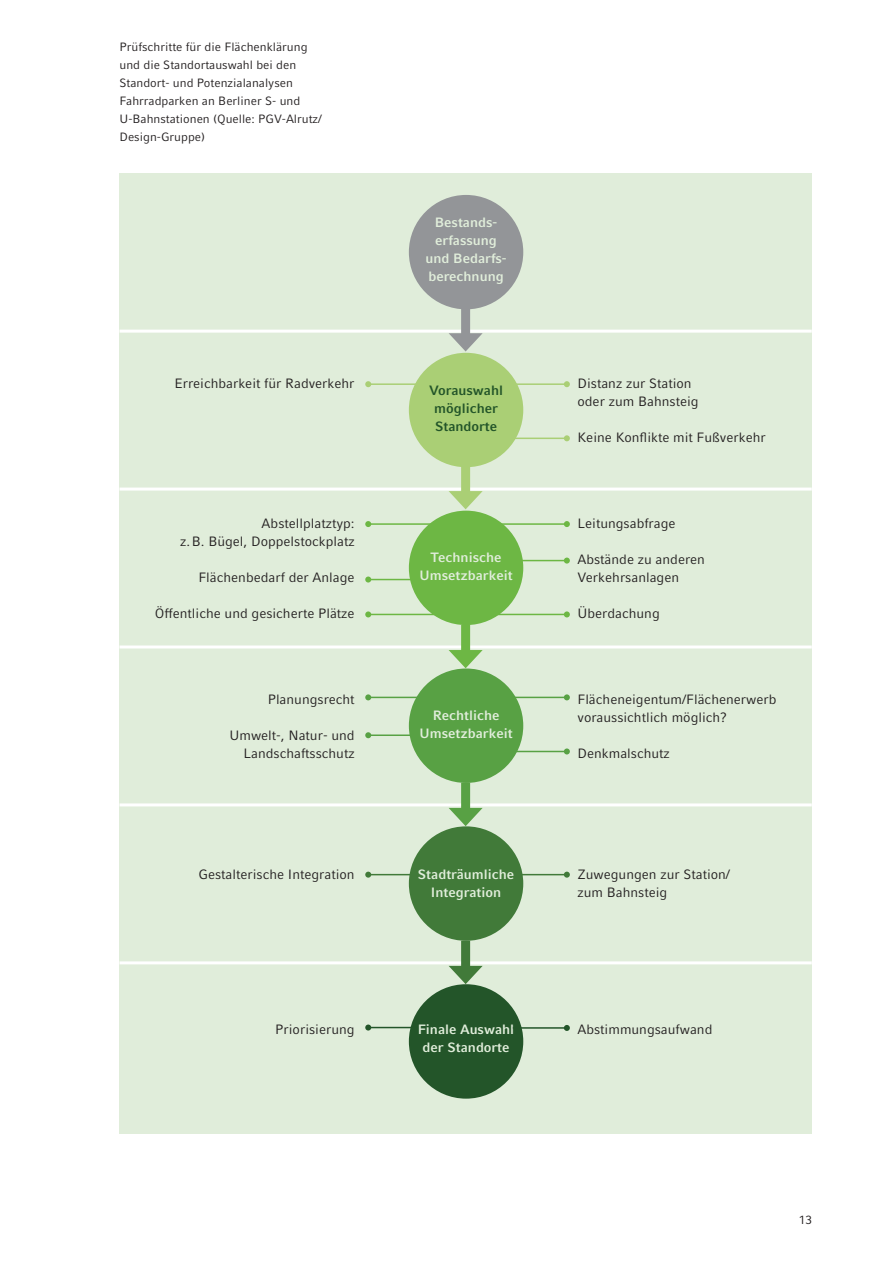
<style>
.page{position:relative;width:893px;height:1263px;background:#fff}
.page>*{position:absolute;margin:0;border:0;box-sizing:border-box;transform-origin:0 0}
.t1{font:13.5px/18px "Compatil Fact LT Pro";color:#231f20}
.t2{font:700 13.5px/18px "Compatil Fact LT Pro";color:#e0edda;text-align:center}
.t3{font:700 13.5px/18px "Compatil Fact LT Pro";color:#235529;text-align:center}
.t4{font:12px/18px "Compatil Fact LT Pro";color:#231f20}
</style>
<div class="page">
<div style="left:119px;top:174px;width:693px;height:960px;background:#e0edda"></div>
<div style="left:409px;top:195px;width:114px;height:114px;background:#939598;border-radius:50%"></div>
<div style="left:409px;top:353px;width:114px;height:114px;background:#aacf75;border-radius:50%"></div>
<div style="left:409px;top:511px;width:114px;height:114px;background:#6db744;border-radius:50%"></div>
<div style="left:409px;top:668px;width:114px;height:115px;background:#58a144;border-radius:50%"></div>
<div style="left:409px;top:826px;width:114px;height:115px;background:#417a39;border-radius:50%"></div>
<div style="left:409px;top:984px;width:114px;height:115px;background:#235529;border-radius:50%"></div>
<hr style="left:368px;top:383px;width:58px;height:2px;background:#aacf75">
<svg style="left:365px;top:381px;width:6px;height:6px"></svg>
<hr style="left:368px;top:523px;width:80px;height:2px;background:#6db744">
<svg style="left:365px;top:521px;width:6px;height:6px"></svg>
<hr style="left:368px;top:697px;width:80px;height:1px;background:#58a144">
<svg style="left:365px;top:694px;width:6px;height:6px"></svg>
<hr style="left:368px;top:874px;width:48px;height:1px;background:#417a39">
<svg style="left:365px;top:872px;width:6px;height:6px"></svg>
<hr style="left:368px;top:1027px;width:49px;height:1px;background:#235529">
<svg style="left:365px;top:1024px;width:6px;height:6px"></svg>
<hr style="left:368px;top:734px;width:49px;height:2px;background:#58a144">
<svg style="left:365px;top:732px;width:6px;height:6px"></svg>
<hr style="left:368px;top:579px;width:49px;height:1px;background:#6db744">
<svg style="left:365px;top:576px;width:6px;height:6px"></svg>
<hr style="left:368px;top:614px;width:80px;height:1px;background:#6db744">
<svg style="left:365px;top:611px;width:6px;height:6px"></svg>
<hr style="left:492px;top:383px;width:75px;height:2px;background:#aacf75">
<svg style="left:564px;top:381px;width:6px;height:6px"></svg>
<hr style="left:492px;top:523px;width:75px;height:2px;background:#6db744">
<svg style="left:564px;top:521px;width:6px;height:6px"></svg>
<hr style="left:492px;top:697px;width:75px;height:1px;background:#58a144">
<svg style="left:564px;top:694px;width:6px;height:6px"></svg>
<hr style="left:516px;top:874px;width:51px;height:1px;background:#417a39">
<svg style="left:564px;top:872px;width:6px;height:6px"></svg>
<hr style="left:513px;top:1027px;width:54px;height:2px;background:#235529">
<svg style="left:564px;top:1025px;width:6px;height:6px"></svg>
<hr style="left:492px;top:751px;width:75px;height:1px;background:#58a144">
<svg style="left:564px;top:748px;width:6px;height:6px"></svg>
<hr style="left:510px;top:560px;width:57px;height:1px;background:#6db744">
<svg style="left:564px;top:558px;width:6px;height:6px"></svg>
<hr style="left:492px;top:614px;width:75px;height:1px;background:#6db744">
<svg style="left:564px;top:611px;width:6px;height:6px"></svg>
<hr style="left:492px;top:438px;width:75px;height:1px;background:#aacf75">
<svg style="left:564px;top:435px;width:6px;height:6px"></svg>
<hr style="left:119px;top:330px;width:693px;height:3px;background:#fff">
<hr style="left:119px;top:488px;width:693px;height:3px;background:#fff">
<hr style="left:119px;top:645px;width:693px;height:3px;background:#fff">
<hr style="left:119px;top:803px;width:693px;height:3px;background:#fff">
<hr style="left:119px;top:961px;width:693px;height:3px;background:#fff">
<div style="left:461px;top:941px;width:9px;height:32px;background:#417a39"></div>
<svg style="left:449px;top:966px;width:34px;height:18px"></svg>
<div style="left:461px;top:783px;width:9px;height:32px;background:#58a144"></div>
<svg style="left:449px;top:808px;width:34px;height:18px"></svg>
<div style="left:461px;top:625px;width:9px;height:32px;background:#6db744"></div>
<svg style="left:449px;top:650px;width:34px;height:18px"></svg>
<div style="left:461px;top:466px;width:9px;height:32px;background:#aacf75"></div>
<svg style="left:449px;top:491px;width:34px;height:18px"></svg>
<div style="left:461px;top:308px;width:9px;height:32px;background:#939598"></div>
<svg style="left:449px;top:333px;width:34px;height:18px"></svg>
<p class="t4" style="left:119px;top:38px;width:204px">Prüfschritte für die Flächenklärung und die Standortauswahl bei den<br>Standort- und Potenzialanalysen<br>Fahrradparken an Berliner S- und<br>U-Bahnstationen (Quelle: PGV-Alrutz/<br>Design-Gruppe)</p>
<p class="t2" style="left:425px;top:214px;width:82px">Bestands&shy;erfassung und Bedarfs&shy;berechnung</p>
<p class="t1" style="left:174px;top:374px;width:182px">Erreichbarkeit für Radverkehr</p>
<p class="t3" style="left:429px;top:381px;width:76px">Vorauswahl möglicher<br>Standorte</p>
<p class="t1" style="left:577px;top:374px;width:123px">Distanz zur Station oder zum Bahnsteig</p>
<p class="t1" style="left:577px;top:428px;width:190px">Keine Konflikte mit Fußverkehr</p>
<p class="t1" style="left:180px;top:515px;width:176px;text-align:right">Abstellplatztyp:<br>z.B. Bügel, Doppelstockplatz</p>
<p class="t1" style="left:198px;top:569px;width:158px">Flächenbedarf der Anlage</p>
<p class="t1" style="left:155px;top:605px;width:201px">Öffentliche und gesicherte Plätze</p>
<p class="t2" style="left:419px;top:548px;width:95px">Technische<br>Umsetzbarkeit</p>
<p class="t1" style="left:577px;top:515px;width:99px">Leitungsabfrage</p>
<p class="t1" style="left:577px;top:551px;width:129px">Abstände zu anderen<br>Verkehrsanlagen</p>
<p class="t1" style="left:577px;top:605px;width:84px">Überdachung</p>
<p class="t1" style="left:268px;top:690px;width:88px">Planungsrecht</p>
<p class="t1" style="left:229px;top:726px;width:127px;text-align:right">Umwelt-, Natur- und<br>Landschaftsschutz</p>
<p class="t2" style="left:419px;top:706px;width:95px">Rechtliche<br>Umsetzbarkeit</p>
<p class="t1" style="left:577px;top:690px;width:201px">Flächeneigentum/Flächenerwerb voraussichtlich möglich?</p>
<p class="t1" style="left:577px;top:744px;width:94px">Denkmalschutz</p>
<p class="t1" style="left:199px;top:865px;width:158px">Gestalterische Integration</p>
<p class="t2" style="left:418px;top:865px;width:98px">Stadträumliche<br>Integration</p>
<p class="t1" style="left:577px;top:865px;width:154px">Zuwegungen zur Station/ zum Bahnsteig</p>
<p class="t1" style="left:275px;top:1020px;width:81px">Priorisierung</p>
<p class="t2" style="left:418px;top:1020px;width:98px">Finale Auswahl der Standorte</p>
<p class="t1" style="left:577px;top:1020px;width:136px">Abstimmungsaufwand</p>
<p class="t4" style="left:799px;top:1211px;width:15px">13</p>
</div>
